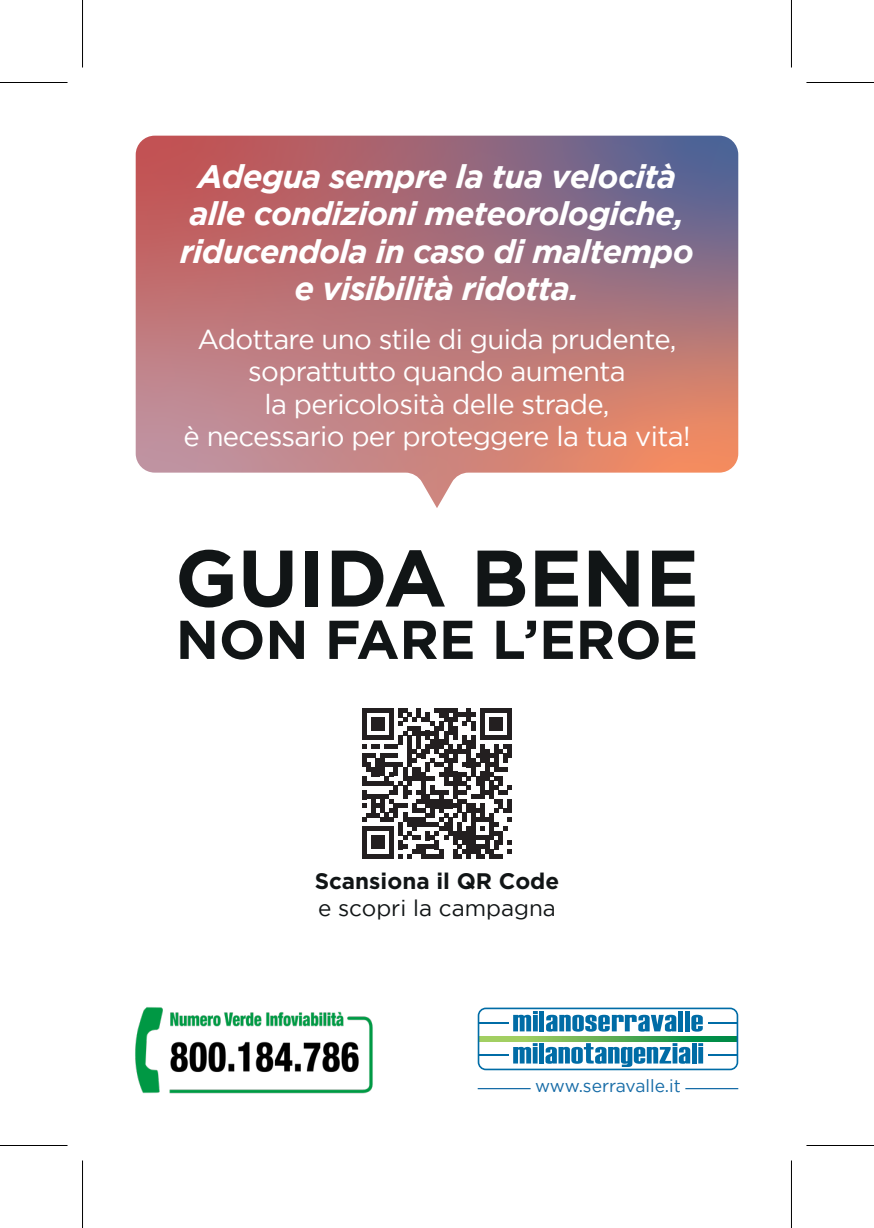
<style>
.page{position:relative;width:874px;height:1228px;background:#fff}
.page>*{position:absolute;margin:0;border:0;box-sizing:border-box;transform-origin:0 0}
.t1{font:700 80px "Gotham";color:#111516}
.t2{font:700 54.5px "Gotham";color:#111516}
.t3{font:italic 700 32.5px/37.5px "Gotham";letter-spacing:-.025em;color:#fff;text-align:center}
.t4{font:27.5px/32.5px "Gotham";letter-spacing:-.025em;color:#fff;text-align:center}
.t5{font:700 22.5px "Gotham";color:#111516}
.t6{font:22.5px "Gotham";color:#111516}
.t7{font:17.5px "Gotham";color:#176ca7}
</style>
<div class="page">
<svg style="left:136px;top:136px;width:602px;height:372px;background:#b98186"></svg>
<hr style="left:685px;top:1088px;width:53px;height:1px;background:#176ca7">
<hr style="left:478px;top:1088px;width:52px;height:1px;background:#176ca7">
<svg style="left:478px;top:1008px;width:260px;height:62px"></svg>
<hr style="left:692px;top:1043px;width:4px;height:21px;background:#006ca6">
<img style="left:135px;top:1007px;width:238px;height:87px">
<svg style="left:362px;top:708px;width:150px;height:150px"></svg>
<hr style="left:0;top:82px;width:68px;height:1px;background:#000">
<hr style="left:806px;top:82px;width:68px;height:1px;background:#000">
<hr style="left:0;top:1145px;width:68px;height:1px;background:#000">
<hr style="left:806px;top:1145px;width:68px;height:1px;background:#000">
<hr style="left:82px;top:0;width:1px;height:68px;background:#000">
<hr style="left:82px;top:1160px;width:1px;height:68px;background:#000">
<hr style="left:791px;top:0;width:1px;height:68px;background:#000">
<hr style="left:791px;top:1160px;width:1px;height:68px;background:#000">
<p class="t3" style="left:180px;top:157px;width:515px">Adegua sempre la tua velocità alle condizioni meteorologiche, riducendola in caso di maltempo e visibilità ridotta.</p>
<p class="t4" style="left:183px;top:322px;width:508px">Adottare uno stile di guida prudente, soprattutto quando aumenta<br>la pericolosità delle strade,<br>è necessario per proteggere la tua vita!</p>
<h1 class="t1" style="left:175px;top:532px;width:525px">GUIDA BENE</h1>
<h2 class="t2" style="left:176px;top:608px;width:524px">NON FARE L’EROE</h2>
<p class="t5" style="left:315px;top:868px;width:246px">Scansiona il QR Code</p>
<p class="t6" style="left:318px;top:896px;width:239px">e scopri la campagna</p>
<p class="t7" style="left:535px;top:1076px;width:147px">www.serravalle.it</p>
</div>
